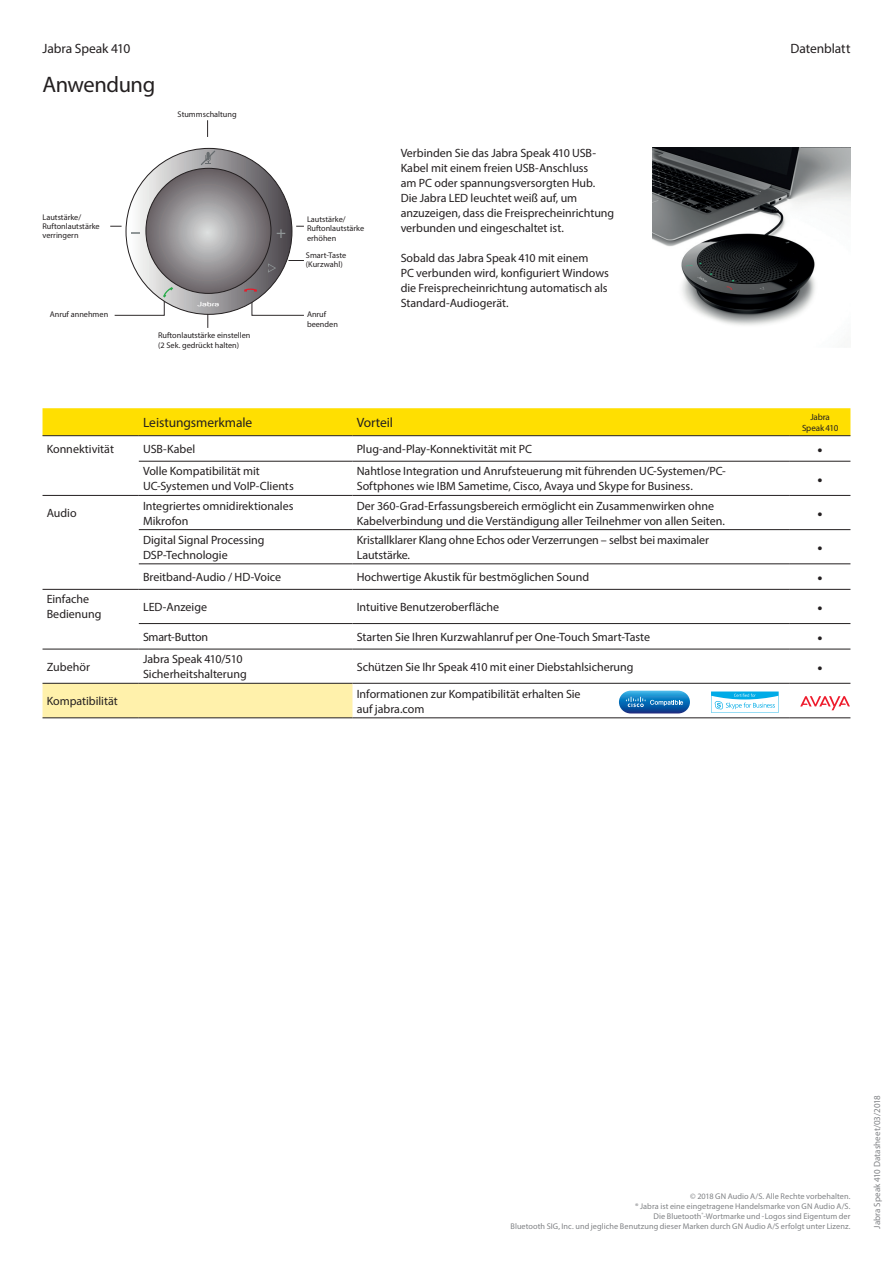
<style>
.page{position:relative;width:893px;height:1263px;background:#fff}
.page>*{position:absolute;margin:0;border:0;box-sizing:border-box;transform-origin:0 0}
.t1{font:22.5px "Myriad Pro";letter-spacing:-.02em;color:#231f20}
.t2{font:18px "Myriad Pro";color:#231f20}
.t3{font:13.5px "Myriad Pro";letter-spacing:-.01em;color:#231f20}
.t4{font:12px/15px "Myriad Pro";letter-spacing:-.005em;color:#231f20}
.t5{font:9px "Myriad Pro";letter-spacing:.005em;color:#808285}
.t6{font:9px/10.5px "Myriad Pro";letter-spacing:-.015em;color:#231f20;text-align:center}
.t7{font:8.25px/9.9px "Myriad Pro";letter-spacing:.01em;color:#808285;text-align:right}
.t8{font:8.25px/9.3px "Myriad Pro";color:#231f20}
</style>
<div class="page">
<div style="left:43px;top:408px;width:807px;height:27px;background:#ffdf01"></div>
<div style="left:43px;top:684px;width:309px;height:33px;background:#fff1ab"></div>
<hr style="left:43px;top:435px;width:96px;height:1px;background:#231f20">
<hr style="left:139px;top:435px;width:213px;height:1px;background:#231f20">
<hr style="left:352px;top:435px;width:438px;height:1px;background:#231f20">
<hr style="left:790px;top:435px;width:60px;height:1px;background:#231f20">
<hr style="left:139px;top:461px;width:213px;height:1px;background:#231f20">
<hr style="left:352px;top:461px;width:438px;height:1px;background:#231f20">
<hr style="left:352px;top:495px;width:438px;height:1px;background:#231f20">
<hr style="left:352px;top:529px;width:438px;height:1px;background:#231f20">
<hr style="left:352px;top:563px;width:438px;height:1px;background:#231f20">
<hr style="left:139px;top:589px;width:213px;height:1px;background:#231f20">
<hr style="left:352px;top:589px;width:438px;height:1px;background:#231f20">
<hr style="left:139px;top:623px;width:213px;height:1px;background:#231f20">
<hr style="left:352px;top:623px;width:438px;height:1px;background:#231f20">
<hr style="left:790px;top:623px;width:60px;height:1px;background:#231f20">
<hr style="left:139px;top:683px;width:213px;height:1px;background:#231f20">
<hr style="left:352px;top:683px;width:438px;height:1px;background:#231f20">
<hr style="left:790px;top:683px;width:60px;height:1px;background:#231f20">
<hr style="left:139px;top:717px;width:213px;height:1px;background:#231f20">
<hr style="left:352px;top:717px;width:438px;height:1px;background:#231f20">
<hr style="left:790px;top:717px;width:60px;height:1px;background:#231f20">
<hr style="left:43px;top:589px;width:96px;height:1px;background:#231f20">
<hr style="left:790px;top:461px;width:60px;height:1px;background:#231f20">
<hr style="left:790px;top:495px;width:60px;height:1px;background:#231f20">
<hr style="left:790px;top:529px;width:60px;height:1px;background:#231f20">
<hr style="left:790px;top:563px;width:60px;height:1px;background:#231f20">
<hr style="left:790px;top:589px;width:60px;height:1px;background:#231f20">
<hr style="left:43px;top:683px;width:96px;height:1px;background:#231f20">
<hr style="left:43px;top:717px;width:96px;height:1px;background:#231f20">
<hr style="left:43px;top:495px;width:96px;height:1px;background:#231f20">
<hr style="left:139px;top:495px;width:213px;height:1px;background:#231f20">
<hr style="left:139px;top:529px;width:213px;height:1px;background:#231f20">
<hr style="left:139px;top:563px;width:213px;height:1px;background:#231f20">
<hr style="left:43px;top:649px;width:96px;height:1px;background:#231f20">
<hr style="left:139px;top:649px;width:213px;height:1px;background:#231f20">
<hr style="left:352px;top:649px;width:438px;height:1px;background:#231f20">
<hr style="left:790px;top:649px;width:60px;height:1px;background:#231f20">
<svg style="left:619px;top:691px;width:71px;height:22px"></svg>
<svg style="left:711px;top:691px;width:68px;height:22px"></svg>
<svg style="left:800px;top:696px;width:50px;height:14px"></svg>
<svg style="left:207px;top:120px;width:1px;height:17px"></svg>
<svg style="left:208px;top:314px;width:1px;height:14px"></svg>
<svg style="left:110px;top:226px;width:12px;height:1px"></svg>
<svg style="left:288px;top:260px;width:16px;height:1px"></svg>
<svg style="left:251px;top:300px;width:53px;height:16px"></svg>
<svg style="left:126px;top:148px;width:166px;height:166px"></svg>
<svg style="left:146px;top:168px;width:125px;height:125px"></svg>
<svg style="left:244px;top:289px;width:13px;height:3px"></svg>
<svg style="left:114px;top:287px;width:59px;height:29px"></svg>
<svg style="left:197px;top:302px;width:22px;height:4px"></svg>
<svg style="left:201px;top:151px;width:14px;height:14px"></svg>
<svg style="left:277px;top:229px;width:8px;height:9px"></svg>
<svg style="left:268px;top:263px;width:8px;height:10px"></svg>
<img style="left:652px;top:148px;width:198px;height:178px">
<p class="t3" style="left:43px;top:40px;width:89px">Jabra Speak 410</p>
<p class="t3" style="left:791px;top:40px;width:61px">Datenblatt</p>
<h1 class="t1" style="left:43px;top:71px;width:114px">Anwendung</h1>
<p class="t8" style="left:178px;top:110px;width:61px">Stummschaltung</p>
<p class="t8" style="left:43px;top:212px;width:59px">Lautstärke/<br>Ruftonlautstärke verringern</p>
<p class="t8" style="left:50px;top:310px;width:60px">Anruf annehmen</p>
<p class="t8" style="left:158px;top:331px;width:94px">Ruftonlautstärke einstellen (2 Sek. gedrückt halten)</p>
<p class="t8" style="left:307px;top:214px;width:59px">Lautstärke/<br>Ruftonlautstärke erhöhen</p>
<p class="t8" style="left:306px;top:250px;width:42px">Smart-Taste (Kurzwahl)</p>
<p class="t8" style="left:307px;top:310px;width:32px">Anruf beenden</p>
<p class="t4" style="left:401px;top:145px;width:215px">Verbinden Sie das Jabra Speak 410 USB-Kabel mit einem freien USB-Anschluss<br>am PC oder spannungsversorgten Hub.<br>Die Jabra LED leuchtet weiß auf, um anzuzeigen, dass die Freisprecheinrichtung verbunden und eingeschaltet ist.</p>
<p class="t4" style="left:401px;top:250px;width:210px">Sobald das Jabra Speak 410 mit einem<br>PC verbunden wird, konfiguriert Windows die Freisprecheinrichtung automatisch als Standard-Audiogerät.</p>
<p class="t3" style="left:143px;top:414px;width:111px">Leistungsmerkmale</p>
<p class="t3" style="left:357px;top:414px;width:38px">Vorteil</p>
<p class="t6" style="left:802px;top:412px;width:38px">Jabra<br>Speak 410</p>
<p class="t4" style="left:47px;top:441px;width:69px">Konnektivität</p>
<p class="t4" style="left:143px;top:441px;width:54px">USB-Kabel</p>
<p class="t4" style="left:357px;top:441px;width:177px">Plug-and-Play-Konnektivität mit PC</p>
<h2 class="t2" style="left:818px;top:438px;width:7px">•</h2>
<p class="t4" style="left:143px;top:464px;width:152px">Volle Kompatibilität mit<br>UC-Systemen und VoIP-Clients</p>
<p class="t4" style="left:357px;top:464px;width:371px">Nahtlose Integration und Anrufsteuerung mit führenden UC-Systemen/PC-<br>Softphones wie IBM Sametime, Cisco, Avaya und Skype for Business.</p>
<h2 class="t2" style="left:818px;top:468px;width:7px">•</h2>
<p class="t4" style="left:47px;top:505px;width:31px">Audio</p>
<p class="t4" style="left:143px;top:498px;width:152px">Integriertes omnidirektionales<br>Mikrofon</p>
<p class="t4" style="left:357px;top:498px;width:370px">Der 360-Grad-Erfassungsbereich ermöglicht ein Zusammenwirken ohne<br>Kabelverbindung und die Verständigung aller Teilnehmer von allen Seiten.</p>
<h2 class="t2" style="left:818px;top:502px;width:7px">•</h2>
<p class="t4" style="left:143px;top:532px;width:123px">Digital Signal Processing<br>DSP-Technologie</p>
<p class="t4" style="left:357px;top:532px;width:354px">Kristallklarer Klang ohne Echos oder Verzerrungen – selbst bei maximaler<br>Lautstärke.</p>
<h2 class="t2" style="left:818px;top:536px;width:7px">•</h2>
<p class="t4" style="left:143px;top:569px;width:140px">Breitband-Audio / HD-Voice</p>
<p class="t4" style="left:357px;top:569px;width:234px">Hochwertige Akustik für bestmöglichen Sound</p>
<h2 class="t2" style="left:818px;top:566px;width:7px">•</h2>
<p class="t4" style="left:47px;top:592px;width:56px">Einfache<br>Bedienung</p>
<p class="t4" style="left:143px;top:599px;width:66px">LED-Anzeige</p>
<p class="t4" style="left:357px;top:599px;width:144px">Intuitive Benutzeroberfläche</p>
<h2 class="t2" style="left:818px;top:596px;width:7px">•</h2>
<p class="t4" style="left:143px;top:629px;width:67px">Smart-Button</p>
<p class="t4" style="left:357px;top:629px;width:295px">Starten Sie Ihren Kurzwahlanruf per One-Touch Smart-Taste</p>
<h2 class="t2" style="left:818px;top:626px;width:7px">•</h2>
<p class="t4" style="left:47px;top:659px;width:45px">Zubehör</p>
<p class="t4" style="left:143px;top:651px;width:105px">Jabra Speak 410/510<br>Sicherheitshalterung</p>
<p class="t4" style="left:357px;top:659px;width:278px">Schützen Sie Ihr Speak 410 mit einer Diebstahlsicherung</p>
<h2 class="t2" style="left:818px;top:656px;width:7px">•</h2>
<p class="t4" style="left:47px;top:693px;width:72px">Kompatibilität</p>
<p class="t4" style="left:357px;top:686px;width:225px">Informationen zur Kompatibilität erhalten Sie auf jabra.com</p>
<p class="t7" style="left:510px;top:1191px;width:341px">© 2018 GN Audio A/S. Alle Rechte vorbehalten.<br>® Jabra ist eine eingetragene Handelsmarke von GN Audio A/S.<br>Die Bluetooth<sup>®</sup>-Wortmarke und -Logos sind Eigentum der<br>Bluetooth SIG, Inc. und jegliche Benutzung dieser Marken durch GN Audio A/S erfolgt unter Lizenz.</p>
<p class="t5" style="left:872px;top:1229px;width:135px;rotate:-90deg">Jabra Speak 410 Datasheet/03/2018</p>
</div>
